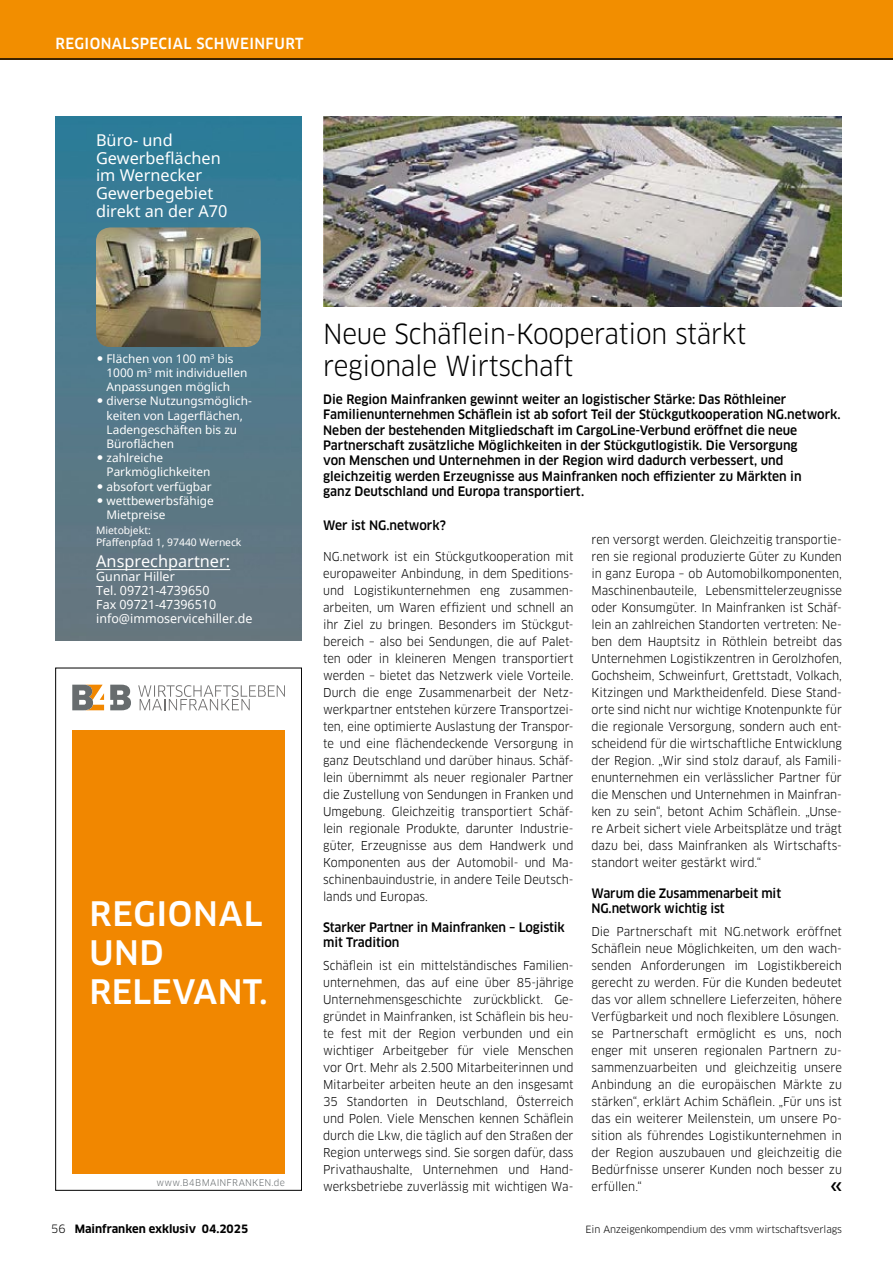
<style>
.page{position:relative;width:893px;height:1263px;background:#fff}
.page>*{position:absolute;margin:0;border:0;box-sizing:border-box;transform-origin:0 0}
.t1{font:500 33px/39px "Clan OT";letter-spacing:.015em;color:#fff}
.EXKLUSIV_-_Head_klein{font:27px/31.5px "Clan OT";letter-spacing:-.01em;color:#000;scale:.95 1}
.t2{font:16.35px/17.7px "Noto Sans";color:#fff}
.EXKLUSIV_-_Rubrik{font:500 15px "Clan OT";letter-spacing:.03em;color:#fff;scale:.95 1}
.EXKLUSIV_-_Vorspann{font:500 12.75px/15.3px "Clan OT";color:#000;scale:.95 1}
.EXKLUSIV_-_Zwiti{font:500 12.75px/15.3px "Clan OT";letter-spacing:-.01em;color:#000;scale:.95 1}
.t3{font:12.6px/14px "Noto Sans";color:#fff}
.EXKLUSIV_-_Fliesstext{font:12px/17px "Clan OT";letter-spacing:-.005em;color:#000;text-align:justify;scale:.95 1}
.t4{font:11.85px/14.2px "Noto Sans";color:#fff}
.t5{font:700 11.25px "Clan OT";color:#000}
.t6{font:10.35px/11.4px "Noto Sans";color:#fff}
.t7{font:9.75px "Clan OT";letter-spacing:-.01em;color:#000}
.t8{font:9px "Clan OT";letter-spacing:.025em;color:#676c6e}
.s1{font-style:inherit}
.s2{font-weight:400}
</style>
<div class="page">
<div style="left:0;top:0;width:893px;height:60px;background:#f28e00"></div>
<hr style="left:0;top:58px;width:893px;height:2px;background:#000">
<svg style="left:110px;top:685px;width:21px;height:25px"></svg>
<svg style="left:72px;top:685px;width:32px;height:25px"></svg>
<svg style="left:138px;top:685px;width:147px;height:25px"></svg>
<div style="left:72px;top:730px;width:213px;height:444px;background:#f18700"></div>
<div style="left:55px;top:668px;width:247px;height:523px;border:1px solid #000"></div>
<img style="left:55px;top:117px;width:247px;height:523px">
<img style="left:96px;top:227px;width:165px;height:120px">
<hr style="left:96px;top:569px;width:134px;height:1px;background:#fff">
<img style="left:323px;top:117px;width:519px;height:189px">
<svg style="left:98px;top:356px;width:4px;height:5px"></svg>
<svg style="left:98px;top:398px;width:4px;height:5px"></svg>
<svg style="left:98px;top:455px;width:4px;height:5px"></svg>
<svg style="left:98px;top:484px;width:4px;height:4px"></svg>
<svg style="left:98px;top:498px;width:4px;height:5px"></svg>
<p class="EXKLUSIV_-_Rubrik" style="left:55px;top:35px;width:263px">REGIONALSPECIAL SCHWEINFURT</p>
<p class="t2" style="left:96px;top:131px;width:133px">Büro- und<br>Gewerbeflächen im Wernecker<br>Gewerbegebiet direkt an der A70</p>
<p class="t4" style="left:106px;top:351px;width:147px">Flächen von 100 m<sup>3</sup> bis<br>1000 m<sup>3</sup> mit individuellen<br>Anpassungen möglich diverse Nutzungsmöglich&shy;keiten von Lagerflächen,<br>Ladengeschäften bis zu<br>Büroflächen<br>zahlreiche<br>Parkmöglichkeiten absofort verfügbar wettbewerbsfähige<br>Mietpreise</p>
<p class="t6" style="left:96px;top:525px;width:147px">Mietobjekt:<br>Pfaffenpfad 1, 97440 Werneck</p>
<p class="t2" style="left:96px;top:552px;width:135px">Ansprechpartner:</p>
<p class="t3" style="left:96px;top:569px;width:158px">Gunnar Hiller<br><span class="s1">Tel.</span> 09721-4739650<br><span class="s1">Fax</span> 09721-47396510 info@immoservicehiller.de</p>
<p class="t1" style="left:89px;top:894px;width:180px">REGIONAL<br>UND<br>RELEVANT.</p>
<p class="t8" style="left:157px;top:1177px;width:130px">www.B4BMAINFRANKEN.de</p>
<p class="EXKLUSIV_-_Head_klein" style="left:323px;top:319px;width:447px">Neue Schäflein-Kooperation stärkt regionale Wirtschaft</p>
<p class="EXKLUSIV_-_Vorspann" style="left:323px;top:392px;width:546px">Die Region Mainfranken gewinnt weiter an logistischer Stärke: Das Röthleiner Familienunternehmen Schäflein ist ab sofort Teil der Stückgutkooperation NG.network.<br>Neben der bestehenden Mitgliedschaft im CargoLine-Verbund eröffnet die neue Partnerschaft zusätzliche Möglichkeiten in der Stückgutlogistik. Die Versorgung<br>von Menschen und Unternehmen in der Region wird dadurch verbessert, und gleichzeitig werden Erzeugnisse aus Mainfranken noch effizienter zu Märkten in<br>ganz Deutschland und Europa transportiert.</p>
<p class="EXKLUSIV_-_Zwiti" style="left:323px;top:518px;width:131px">Wer ist NG.network?</p>
<p class="EXKLUSIV_-_Fliesstext" style="left:323px;top:548px;width:265px">NG.network ist ein Stückgutkooperation mit europaweiter Anbindung, in dem Speditions&shy;und Logistikunternehmen eng zusammen&shy;arbeiten, um Waren effizient und schnell an ihr Ziel zu bringen. Besonders im Stückgut&shy;bereich – also bei Sendungen, die auf Palet&shy;ten oder in kleineren Mengen transportiert werden – bietet das Netzwerk viele Vorteile.<br>Durch die enge Zusammenarbeit der Netz&shy;werkpartner entstehen kürzere Transportzei&shy;ten, eine optimierte Auslastung der Transpor&shy;te und eine flächendeckende Versorgung in ganz Deutschland und darüber hinaus. Schäf&shy;lein übernimmt als neuer regionaler Partner die Zustellung von Sendungen in Franken und Umgebung. Gleichzeitig transportiert Schäf&shy;lein regionale Produkte, darunter Industrie&shy;güter, Erzeugnisse aus dem Handwerk und Komponenten aus der Automobil- und Ma&shy;schinenbauindustrie, in andere Teile Deutsch&shy;lands und Europas.</p>
<p class="EXKLUSIV_-_Zwiti" style="left:323px;top:919px;width:256px">Starker Partner in Mainfranken – Logistik mit Tradition</p>
<p class="EXKLUSIV_-_Fliesstext" style="left:323px;top:957px;width:265px">Schäflein ist ein mittelständisches Familien&shy;unternehmen, das auf eine über 85-jährige Unternehmensgeschichte zurückblickt. Ge&shy;gründet in Mainfranken, ist Schäflein bis heu&shy;te fest mit der Region verbunden und ein wichtiger Arbeitgeber für viele Menschen vor Ort. Mehr als 2.500 Mitarbeiterinnen und Mitarbeiter arbeiten heute an den insgesamt 35 Standorten in Deutschland, Österreich und Polen. Viele Menschen kennen Schäflein durch die Lkw, die täglich auf den Straßen der Region unterwegs sind. Sie sorgen dafür, dass Privathaushalte, Unternehmen und Hand&shy;werksbetriebe zuverlässig mit wichtigen Wa-</p>
<p class="EXKLUSIV_-_Fliesstext" style="left:592px;top:531px;width:265px">ren versorgt werden. Gleichzeitig transportie&shy;ren sie regional produzierte Güter zu Kunden in ganz Europa – ob Automobilkomponenten, Maschinenbauteile, Lebensmittelerzeugnisse oder Konsumgüter. In Mainfranken ist Schäf&shy;lein an zahlreichen Standorten vertreten: Ne&shy;ben dem Hauptsitz in Röthlein betreibt das Unternehmen Logistikzentren in Gerolzhofen, Gochsheim, Schweinfurt, Grettstadt, Volkach, Kitzingen und Marktheidenfeld. Diese Stand&shy;orte sind nicht nur wichtige Knotenpunkte für die regionale Versorgung, sondern auch ent&shy;scheidend für die wirtschaftliche Entwicklung der Region. „Wir sind stolz darauf, als Famili&shy;enunternehmen ein verlässlicher Partner für die Menschen und Unternehmen in Mainfran&shy;ken zu sein“, betont Achim Schäflein. „Unse&shy;re Arbeit sichert viele Arbeitsplätze und trägt dazu bei, dass Mainfranken als Wirtschafts&shy;standort weiter gestärkt wird.“</p>
<p class="EXKLUSIV_-_Zwiti" style="left:592px;top:885px;width:201px">Warum die Zusammenarbeit mit<br>NG.network wichtig ist</p>
<p class="EXKLUSIV_-_Fliesstext" style="left:592px;top:923px;width:265px">Die Partnerschaft mit NG.network eröffnet Schäflein neue Möglichkeiten, um den wach&shy;senden Anforderungen im Logistikbereich gerecht zu werden. Für die Kunden bedeutet das vor allem schnellere Lieferzeiten, höhere Verfügbarkeit und noch flexiblere Lösungen.</p>
<p class="EXKLUSIV_-_Fliesstext" style="left:592px;top:1025px;width:265px">se Partnerschaft ermöglicht es uns, noch enger mit unseren regionalen Partnern zu&shy;sammenzuarbeiten und gleichzeitig unsere Anbindung an die europäischen Märkte zu stärken“, erklärt Achim Schäflein. „Für uns ist das ein weiterer Meilenstein, um unsere Po&shy;sition als führendes Logistikunternehmen in der Region auszubauen und gleichzeitig die Bedürfnisse unserer Kunden noch besser zu erfüllen.“</p>
<p class="t5" style="left:51px;top:1222px;width:199px"><span class="s2">56</span> Mainfranken exklusiv 04.2025</p>
<p class="t7" style="left:585px;top:1223px;width:258px">Ein Anzeigenkompendium des vmm wirtschaftsverlags</p>
</div>
